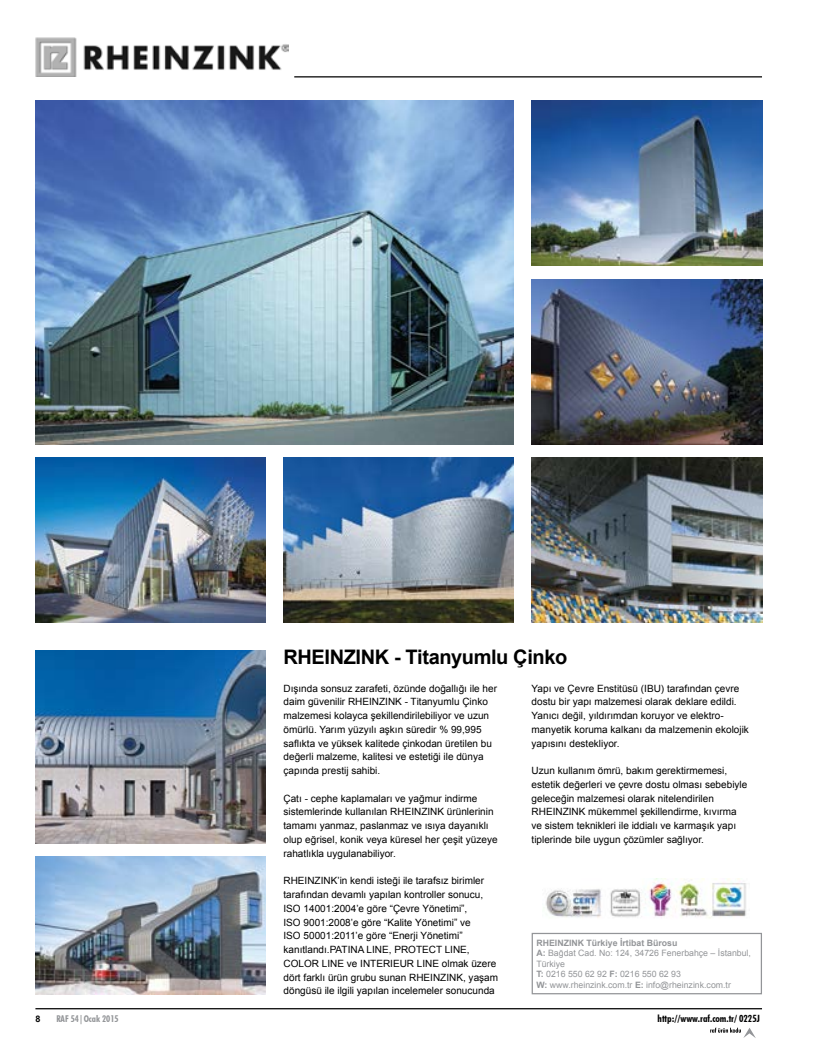
<style>
.page{position:relative;width:840px;height:1053px;background:#fff}
.page>*{position:absolute;margin:0;border:0;box-sizing:border-box;transform-origin:0 0}
.t1{font:700 20px "Arial";letter-spacing:-.02em;color:#000}
.t2{font:10px/13.8px "Arial";color:#000}
.t3{font:700 condensed 10px "Futura BT";color:#000}
.t4{font:700 condensed 9.38px "Futura BT";color:#939598}
.t5{font:700 9px "Arial";color:#000}
.t6{font:8.75px/10.5px "Arial";color:#939598}
.s1{font-weight:700}
.s2{color:#fff}
</style>
<div class="page">
<hr style="left:35px;top:1008px;width:727px;height:1px;background:#000">
<svg style="left:710px;top:1027px;width:46px;height:11px"></svg>
<hr style="left:294px;top:76px;width:468px;height:1px;background:#000">
<div style="left:531px;top:932px;width:231px;height:62px;border:1px solid #939598"></div>
<img style="left:35px;top:37px;width:253px;height:40px">
<img style="left:35px;top:100px;width:479px;height:344px">
<img style="left:531px;top:100px;width:231px;height:165px">
<img style="left:531px;top:279px;width:231px;height:165px">
<img style="left:531px;top:458px;width:231px;height:164px">
<img style="left:283px;top:458px;width:230px;height:164px">
<img style="left:35px;top:458px;width:231px;height:164px">
<img style="left:545px;top:878px;width:202px;height:41px">
<img style="left:35px;top:650px;width:231px;height:193px">
<img style="left:35px;top:856px;width:231px;height:138px">
<h1 class="t1" style="left:283px;top:643px;width:285px">RHEINZINK - Titanyumlu Çinko</h1>
<p class="t2" style="left:283px;top:681px;width:215px">Dışında sonsuz zarafeti, özünde doğallığı ile her daim güvenilir RHEINZINK - Titanyumlu Çinko malzemesi kolayca şekillendirilebiliyor ve uzun ömürlü. Yarım yüzyılı aşkın süredir % 99,995 saflıkta ve yüksek kalitede çinkodan üretilen bu değerli malzeme, kalitesi ve estetiği ile dünya çapında prestij sahibi.</p>
<p class="t2" style="left:283px;top:791px;width:215px">Çatı - cephe kaplamaları ve yağmur indirme sistemlerinde kullanılan RHEINZINK ürünlerinin tamamı yanmaz, paslanmaz ve ısıya dayanıklı olup eğrisel, konik veya küresel her çeşit yüzeye rahatlıkla uygulanabiliyor.</p>
<p class="t2" style="left:283px;top:873px;width:216px">RHEINZINK’in kendi isteği ile tarafsız birimler tarafından devamlı yapılan kontroller sonucu, ISO 14001:2004’e göre “Çevre Yönetimi”,<br>ISO 9001:2008’e göre “Kalite Yönetimi” ve<br>ISO 50001:2011’e göre “Enerji Yönetimi” kanıtlandı.PATINA LINE, PROTECT LINE, COLOR LINE ve INTERIEUR LINE olmak üzere dört farklı ürün grubu sunan RHEINZINK, yaşam döngüsü ile ilgili yapılan incelemeler sonucunda</p>
<p class="t2" style="left:531px;top:681px;width:219px">Yapı ve Çevre Enstitüsü (IBU) tarafından çevre dostu bir yapı malzemesi olarak deklare edildi.<br>Yanıcı değil, yıldırımdan koruyor ve elektro&shy;manyetik koruma kalkanı da malzemenin ekolojik yapısını destekliyor.</p>
<p class="t2" style="left:531px;top:763px;width:217px">Uzun kullanım ömrü, bakım gerektirmemesi, estetik değerleri ve çevre dostu olması sebebiyle geleceğin malzemesi olarak nitelendirilen RHEINZINK mükemmel şekillendirme, kıvırma ve sistem teknikleri ile iddialı ve karmaşık yapı tiplerinde bile uygun çözümler sağlıyor.</p>
<p class="t6" style="left:536px;top:937px;width:216px"><span class="s1">RHEINZINK Türkiye İrtibat Bürosu<br>A:</span> Bağdat Cad. No: 124, 34726 Fenerbahçe – İstanbul, Türkiye<br><span class="s1">T:</span> 0216 550 62 92 <span class="s1">F:</span> 0216 550 62 93<br><span class="s1">W:</span> www.rheinzink.com.tr <span class="s1">E:</span> info@rheinzink.com.tr</p>
<p class="t3" style="left:739px;top:1012px;width:22px">0225J</p>
<p class="t5" style="left:35px;top:1012px;width:7px">8</p>
<p class="t4" style="left:56px;top:1012px;width:64px">RAF 54|Ocak 2015</p>
<p class="t3" style="left:657px;top:1012px;width:98px">http://www.raf.com.tr/<span class="s2">XXXX</span></p>
</div>
